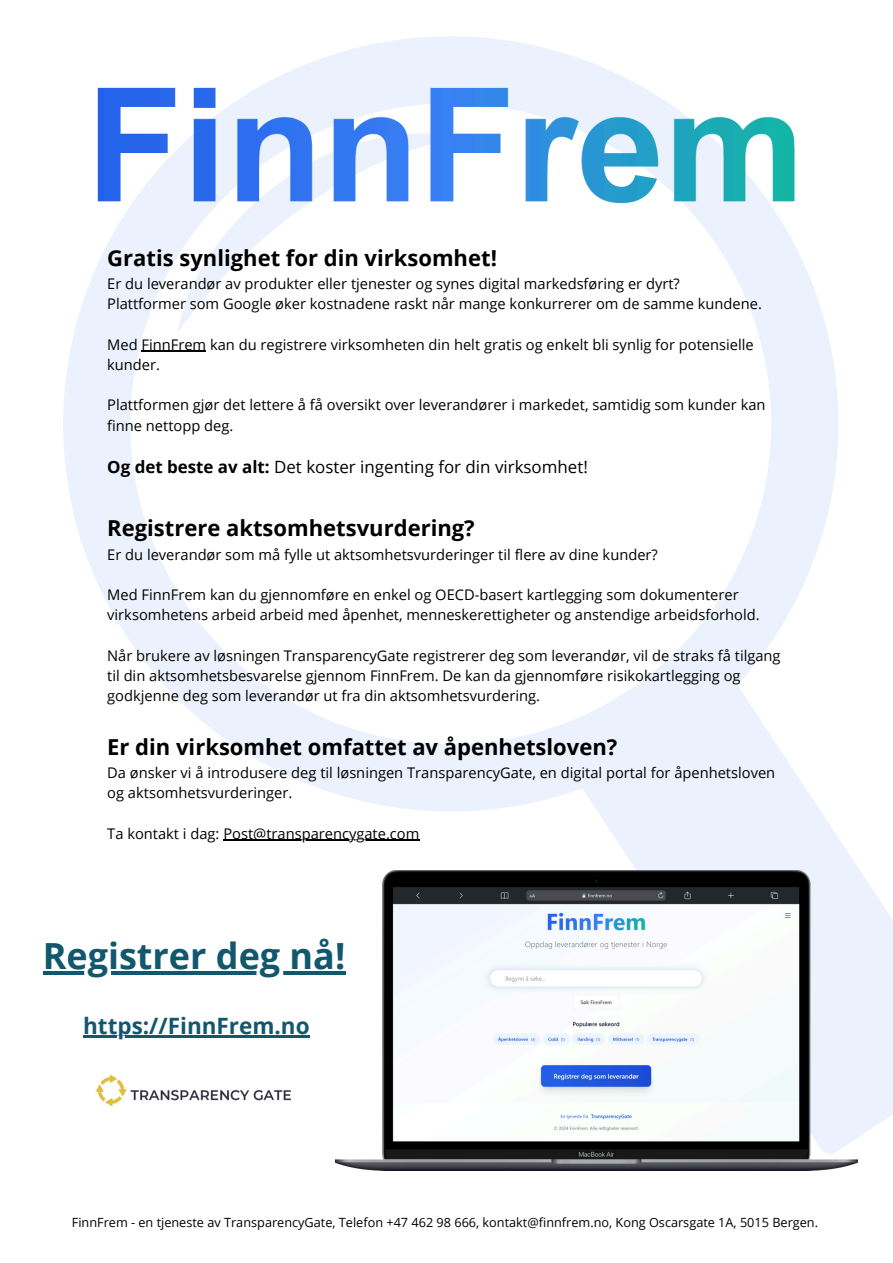
<style>
.page{position:relative;width:893px;height:1263px;background:#fff}
.page>*{position:absolute;margin:0;border:0;box-sizing:border-box;transform-origin:0 0}
.t1{font:700 36px "Open Sans";color:#11586e}
.t2{font:700 22.5px "Open Sans";color:#11586e}
.t3{font:700 21.98px "Open Sans";color:#000}
.t4{font:16.95px "Open Sans";color:#000}
.t5{font:14.7px/20.2px "Open Sans";color:#000}
.t6{font:12.67px "Open Sans";color:#000}
.s1{font-weight:700}
</style>
<div class="page">
<svg style="left:63px;top:262px;width:775px;height:579px"></svg>
<svg style="left:554px;top:644px;width:339px;height:494px;fill:#ecf2fd"></svg>
<svg style="left:178px;top:262px;width:289px;height:71px"></svg>
<img style="left:97px;top:36px;width:706px;height:226px">
<img style="left:96px;top:1074px;width:196px;height:33px">
<img style="left:336px;top:870px;width:521px;height:300px">
<hr style="left:141px;top:351px;width:65px;height:1px;background:#000">
<svg style="left:43px;top:971px;width:302px;height:4px"></svg>
<hr style="left:83px;top:1036px;width:227px;height:2px;background:#11586e">
<hr style="left:223px;top:840px;width:196px;height:1px;background:#000">
<h4 class="t3" style="left:107px;top:242px;width:391px">Gratis synlighet for din virksomhet!</h4>
<h4 class="t5" style="left:107px;top:273px;width:656px">Er du leverandør av produkter eller tjenester og synes digital markedsføring er dyrt?<br>Plattformer som Google øker kostnadene raskt når mange konkurrerer om de samme kundene.</h4>
<h4 class="t5" style="left:107px;top:334px;width:648px">Med FinnFrem kan du registrere virksomheten din helt gratis og enkelt bli synlig for potensielle kunder.</h4>
<h4 class="t5" style="left:107px;top:394px;width:660px">Plattformen gjør det lettere å få oversikt over leverandører i markedet, samtidig som kunder kan finne nettopp deg.</h4>
<h4 class="t4" style="left:107px;top:455px;width:482px"><span class="s1">Og det beste av alt:</span> Det koster ingenting for din virksomhet!</h4>
<h4 class="t3" style="left:107px;top:513px;width:369px">Registrere aktsomhetsvurdering?</h4>
<h4 class="t5" style="left:107px;top:544px;width:552px">Er du leverandør som må fylle ut aktsomhetsvurderinger til flere av dine kunder?</h4>
<h4 class="t5" style="left:107px;top:584px;width:654px">Med FinnFrem kan du gjennomføre en enkel og OECD-basert kartlegging som dokumenterer virksomhetens arbeid arbeid med åpenhet, menneskerettigheter og anstendige arbeidsforhold.</h4>
<h3 class="t5" style="left:107px;top:645px;width:675px">Når brukere av løsningen TransparencyGate registrerer deg som leverandør, vil de straks få tilgang til din aktsomhetsbesvarelse gjennom FinnFrem. De kan da gjennomføre risikokartlegging og godkjenne deg som leverandør ut fra din aktsomhetsvurdering.</h3>
<p class="t3" style="left:107px;top:731px;width:511px">Er din virksomhet omfattet av åpenhetsloven?</p>
<p class="t5" style="left:107px;top:762px;width:669px">Da ønsker vi å introdusere deg til løsningen TransparencyGate, en digital portal for åpenhetsloven og aktsomhetsvurderinger.</p>
<p class="t5" style="left:107px;top:823px;width:314px">Ta kontakt i dag: Post@transparencygate.com</p>
<h1 class="t1" style="left:43px;top:930px;width:304px">Registrer deg nå!</h1>
<h2 class="t2" style="left:83px;top:1010px;width:228px">https://FinnFrem.no</h2>
<h4 class="t6" style="left:72px;top:1213px;width:748px">FinnFrem - en tjeneste av TransparencyGate, Telefon +47 462 98 666, kontakt@finnfrem.no, Kong Oscarsgate 1A, 5015 Bergen.</h4>
</div>
